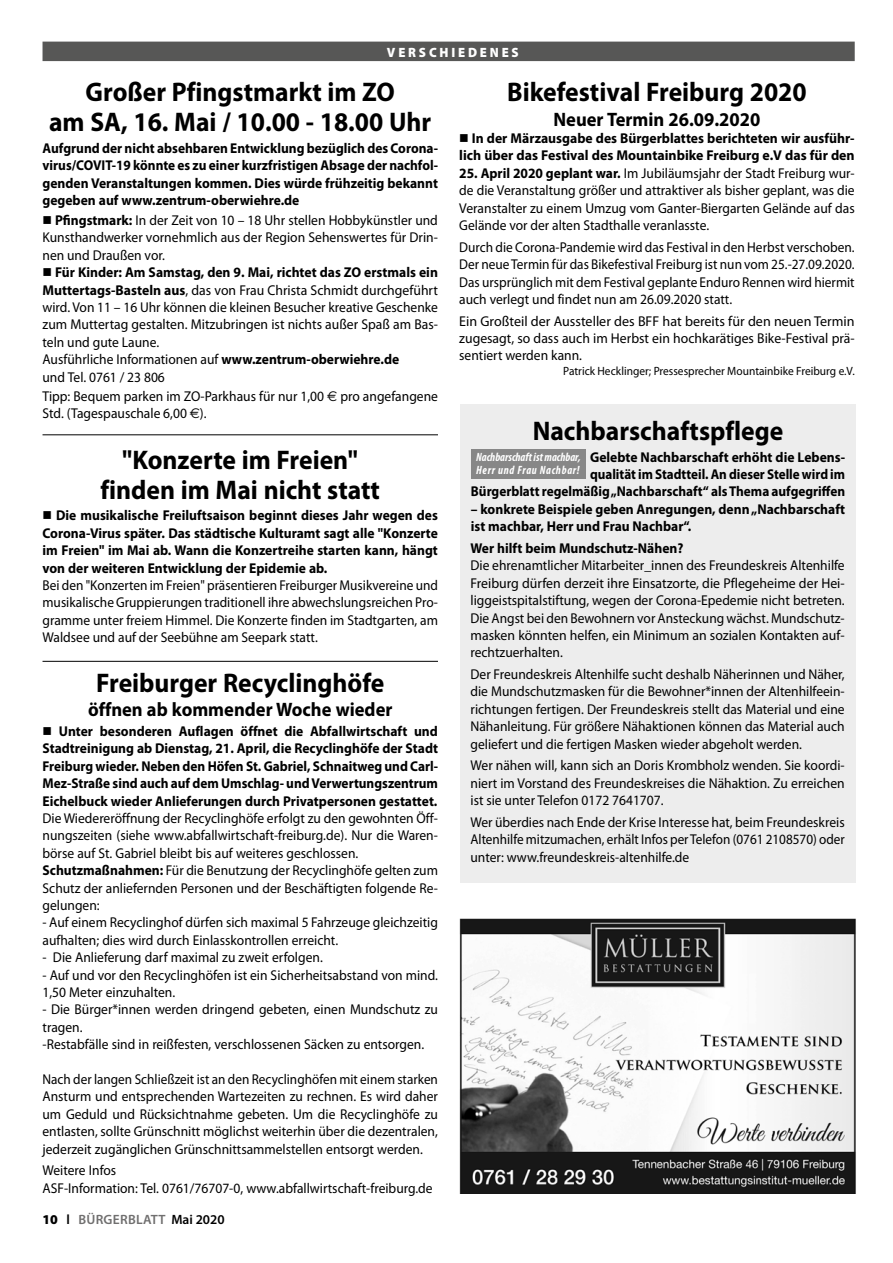
<style>
.page{position:relative;width:893px;height:1263px;background:#fff}
.page>*{position:absolute;margin:0;border:0;box-sizing:border-box;transform-origin:0 0}
.t1{font:700 27px/30px "Myriad Pro";color:#000;text-align:center;scale:.95 1}
.t2{font:700 19.5px "Myriad Pro";color:#000;scale:.95 1}
.t3{font:14.25px/17.4px "Myriad Pro";color:#000;text-align:justify;scale:.95 1}
.t4{font:700 14.25px/17.4px "Myriad Pro";color:#000;text-align:justify;scale:.95 1}
.t5{font:14.25px/17.4px "Myriad Pro";color:#000;text-align:justify;scale:.94 1}
.t6{font:14.25px/17.4px "Myriad Pro";color:#000;scale:.96 1}
.t7{font:14.25px/17.4px "Myriad Pro";color:#000;text-align:justify;scale:.93 1}
.t8{font:700 14.25px/17.4px "Myriad Pro";color:#000;text-align:justify;scale:.94 1}
.t9{font:14.25px/17.4px "Myriad Pro";color:#000;text-align:justify}
.t10{font:700 14.25px/17.4px "Myriad Pro";color:#000;scale:.96 1}
.t11{font:600 13.5px "Myriad Pro";letter-spacing:.02em;color:#706f6f}
.t12{font:900 13.5px "Myriad Pro";letter-spacing:.22em;color:#fff;scale:.95 1}
.t13{font:12px "Myriad Pro";color:#000;scale:.95 1}
.t14{font:italic 700 condensed 12px/13.5px "Myriad Pro";color:#fff;scale:.95 1}
.s1{font-weight:700}
.s2{font-family:"Euro Sans"}
.s3{font-weight:900;color:#000}
.s4{color:#000}
</style>
<div class="page">
<div style="left:43px;top:42px;width:812px;height:19px;background:#575756"></div>
<img style="left:459px;top:918px;width:397px;height:275px">
<div style="left:460px;top:404px;width:396px;height:478px;background:#ededed"></div>
<div style="left:471px;top:449px;width:114px;height:30px;background:#878787"></div>
<hr style="left:43px;top:435px;width:395px;height:1px;background:#000">
<hr style="left:43px;top:661px;width:395px;height:1px;background:#000">
<p class="t12" style="left:387px;top:45px;width:140px">VERSCHIEDENES</p>
<h1 class="t1" style="left:49px;top:76px;width:404px">Großer Pfingstmarkt im ZO<br>am SA, 16. Mai / 10.00 - 18.00 Uhr</h1>
<p class="t8" style="left:43px;top:139px;width:422px">Aufgrund der nicht absehbaren Entwicklung bezüglich des Corona&shy;virus/COVIT-19 könnte es zu einer kurzfristigen Absage der nachfol&shy;genden Veranstaltungen kommen. Dies würde frühzeitig bekannt gegeben auf www.zentrum-oberwiehre.de</p>
<p class="t3" style="left:43px;top:211px;width:418px">■ <span class="s1">Pfingstmark:</span> In der Zeit von 10 – 18 Uhr stellen Hobbykünstler und Kunsthandwerker vornehmlich aus der Region Sehenswertes für Drin&shy;nen und Draußen vor.</p>
<p class="t6" style="left:43px;top:263px;width:413px">■ <span class="s1">Für Kinder: Am Samstag, den 9. Mai, richtet das ZO erstmals ein Muttertags-Basteln aus</span>, das von Frau Christa Schmidt durchgeführt wird. Von 11 – 16 Uhr können die kleinen Besucher kreative Geschenke zum Muttertag gestalten. Mitzubringen ist nichts außer Spaß am Bas&shy;teln und gute Laune.<br>Ausführliche Informationen auf <span class="s1">www.zentrum-oberwiehre.de<br></span>und Tel. 0761 / 23 806</p>
<p class="t3" style="left:43px;top:387px;width:418px">Tipp: Bequem parken im ZO-Parkhaus für nur 1,00 <span class="s2">E</span> pro angefangene<br>Std. (Tagespauschale 6,00 <span class="s2">E</span>).</p>
<h1 class="t1" style="left:100px;top:444px;width:296px">"Konzerte im Freien" finden im Mai nicht statt</h1>
<p class="t4" style="left:43px;top:506px;width:418px">■ Die musikalische Freiluftsaison beginnt dieses Jahr wegen des Corona-Virus später. Das städtische Kulturamt sagt alle "Konzerte im Freien" im Mai ab. Wann die Konzertreihe starten kann, hängt von der weiteren Entwicklung der Epidemie ab.</p>
<p class="t5" style="left:43px;top:576px;width:422px">Bei den "Konzerten im Freien" präsentieren Freiburger Musikvereine und musikalische Gruppierungen traditionell ihre abwechslungsreichen Pro&shy;gramme unter freiem Himmel. Die Konzerte finden im Stadtgarten, am Waldsee und auf der Seebühne am Seepark statt.</p>
<h1 class="t1" style="left:96px;top:667px;width:305px">Freiburger Recyclinghöfe</h1>
<h2 class="t2" style="left:88px;top:697px;width:322px">öffnen ab kommender Woche wieder</h2>
<p class="t4" style="left:43px;top:722px;width:418px">■ Unter besonderen Auflagen öffnet die Abfallwirtschaft und Stadtreinigung ab Dienstag, 21. April, die Recyclinghöfe der Stadt Freiburg wieder. Neben den Höfen St. Gabriel, Schnaitweg und Carl-Mez-Straße sind auch auf dem Umschlag- und Verwertungszentrum Eichelbuck wieder Anlieferungen durch Privatpersonen gestattet.</p>
<p class="t3" style="left:43px;top:809px;width:418px;text-align:left">Die Wiedereröffnung der Recyclinghöfe erfolgt zu den gewohnten Öff&shy;nungszeiten (siehe www.abfallwirtschaft-freiburg.de). Nur die Waren&shy;börse auf St. Gabriel bleibt bis auf weiteres geschlossen.<br><span class="s1">Schutzmaßnahmen:</span> Für die Benutzung der Recyclinghöfe gelten zum Schutz der anliefernden Personen und der Beschäftigten folgende Re&shy;gelungen:</p>
<p class="t3" style="left:43px;top:914px;width:418px">- Auf einem Recyclinghof dürfen sich maximal 5 Fahrzeuge gleichzeitig aufhalten; dies wird durch Einlasskontrollen erreicht.</p>
<p class="t3" style="left:43px;top:948px;width:297px">- Die Anlieferung darf maximal zu zweit erfolgen.</p>
<p class="t3" style="left:43px;top:966px;width:418px">- Auf und vor den Recyclinghöfen ist ein Sicherheitsabstand von mind.<br>1,50 Meter einzuhalten.</p>
<p class="t3" style="left:43px;top:1001px;width:418px;text-align:left">- Die Bürger*innen werden dringend gebeten, einen Mundschutz zu tragen.<br>-Restabfälle sind in reißfesten, verschlossenen Säcken zu entsorgen.</p>
<p class="t7" style="left:43px;top:1070px;width:427px">Nach der langen Schließzeit ist an den Recyclinghöfen mit einem starken Ansturm und entsprechenden Wartezeiten zu rechnen. Es wird daher um Geduld und Rücksichtnahme gebeten. Um die Recyclinghöfe zu entlasten, sollte Grünschnitt möglichst weiterhin über die dezentralen, jederzeit zugänglichen Grünschnittsammelstellen entsorgt werden.</p>
<p class="t3" style="left:43px;top:1161px;width:412px">Weitere Infos<br>ASF-Information: Tel. 0761/76707-0, www.abfallwirtschaft-freiburg.de</p>
<p class="t11" style="left:43px;top:1211px;width:184px"><span class="s3">10</span> <span class="s4">l</span> BÜRGERBLATT <span class="s4">Mai 2020</span></p>
<h1 class="t1" style="left:507px;top:76px;width:317px">Bikefestival Freiburg 2020</h1>
<h2 class="t2" style="left:554px;top:106px;width:219px">Neuer Termin 26.09.2020</h2>
<p class="t10" style="left:459px;top:129px;width:413px">■ In der Märzausgabe des Bürgerblattes berichteten wir ausführ&shy;lich über das Festival des Mountainbike Freiburg e.V das für den</p>
<p class="t3" style="left:459px;top:164px;width:418px"><span class="s1">25. April 2020 geplant war.</span> Im Jubiläumsjahr der Stadt Freiburg wur&shy;de die Veranstaltung größer und attraktiver als bisher geplant, was die Veranstalter zu einem Umzug vom Ganter-Biergarten Gelände auf das Gelände vor der alten Stadthalle veranlasste.</p>
<p class="t5" style="left:459px;top:238px;width:422px">Durch die Corona-Pandemie wird das Festival in den Herbst verschoben.<br>Der neue Termin für das Bikefestival Freiburg ist nun vom 25.-27.09.2020.<br>Das ursprünglich mit dem Festival geplante Enduro Rennen wird hiermit auch verlegt und findet nun am 26.09.2020 statt.</p>
<p class="t9" style="left:459px;top:312px;width:397px">Ein Großteil der Aussteller des BFF hat bereits für den neuen Termin zugesagt, so dass auch im Herbst ein hochkarätiges Bike-Festival prä&shy;sentiert werden kann.</p>
<p class="t13" style="left:563px;top:364px;width:308px">Patrick Hecklinger; Pressesprecher Mountainbike Freiburg e.V.</p>
<h1 class="t1" style="left:533px;top:415px;width:265px">Nachbarschaftspflege</h1>
<p class="t4" style="left:471px;top:448px;width:395px;text-align:right">Gelebte Nachbarschaft erhöht die Lebens-<br>qualität im Stadtteil. An dieser Stelle wird im<br>Bürgerblatt regelmäßig „Nachbarschaft“ als Thema aufgegriffen</p>
<p class="t4" style="left:471px;top:500px;width:395px">– konkrete Beispiele geben Anregungen, denn „Nachbarschaft ist machbar, Herr und Frau Nachbar“.</p>
<p class="t14" style="left:476px;top:450px;width:111px">Nachbarschaft ist machbar,<br>Herr und Frau Nachbar!</p>
<p class="t4" style="left:470px;top:539px;width:226px">Wer hilft beim Mundschutz-Nähen?</p>
<p class="t3" style="left:470px;top:557px;width:395px">Die ehrenamtlicher Mitarbeiter_innen des Freundeskreis Altenhilfe Freiburg dürfen derzeit ihre Einsatzorte, die Pflegeheime der Hei&shy;liggeistspitalstiftung, wegen der Corona-Epedemie nicht betreten.<br>Die Angst bei den Bewohnern vor Ansteckung wächst. Mundschutz&shy;masken könnten helfen, ein Minimum an sozialen Kontakten auf&shy;rechtzuerhalten.</p>
<p class="t3" style="left:470px;top:665px;width:395px">Der Freundeskreis Altenhilfe sucht deshalb Näherinnen und Näher, die Mundschutzmasken für die Bewohner*innen der Altenhilfeein&shy;richtungen fertigen. Der Freundeskreis stellt das Material und eine Nähanleitung. Für größere Nähaktionen können das Material auch geliefert und die fertigen Masken wieder abgeholt werden.</p>
<p class="t3" style="left:470px;top:757px;width:395px">Wer nähen will, kann sich an Doris Krombholz wenden. Sie koordi&shy;niert im Vorstand des Freundeskreises die Nähaktion. Zu erreichen ist sie unter Telefon 0172 7641707.</p>
<p class="t3" style="left:470px;top:813px;width:395px">Wer überdies nach Ende der Krise Interesse hat, beim Freundeskreis Altenhilfe mitzumachen, erhält Infos per Telefon (0761 2108570) oder unter: www.freundeskreis-altenhilfe.de</p>
</div>
